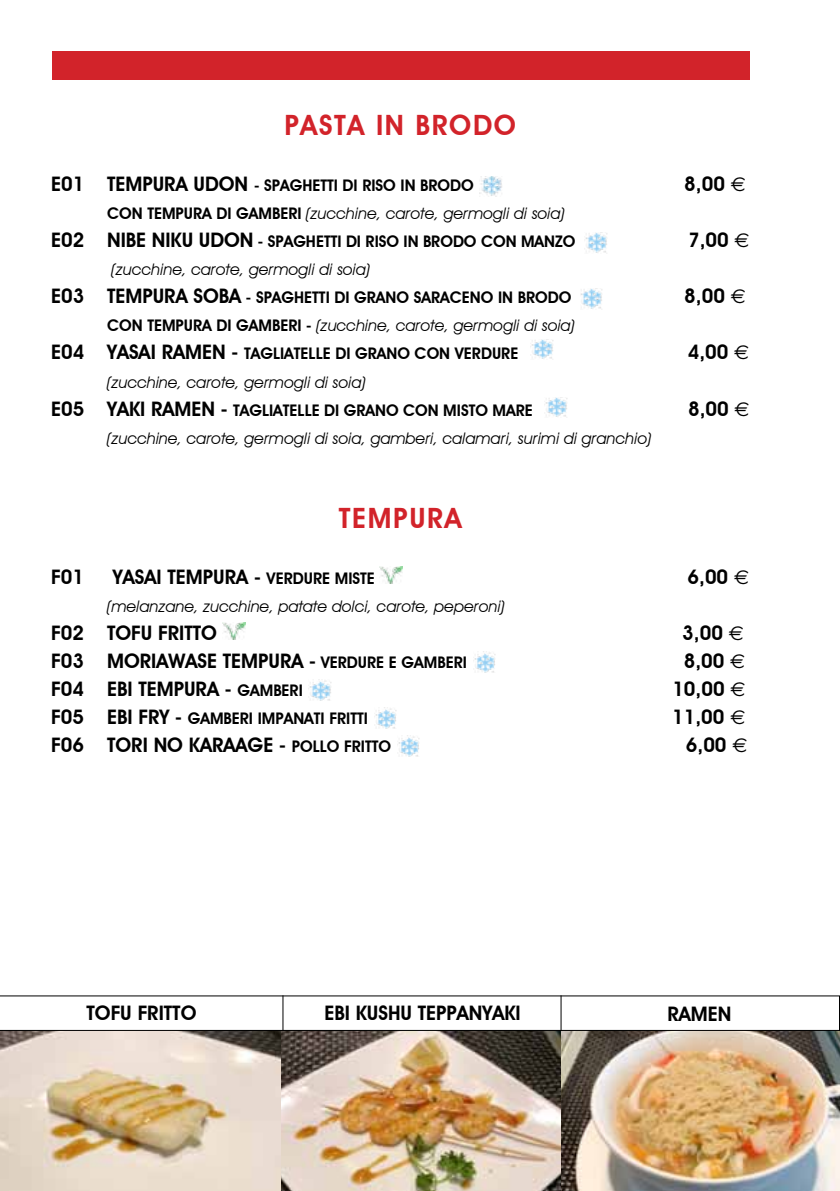
<style>
.page{position:relative;width:840px;height:1191px;background:#fff}
.page>*{position:absolute;margin:0;border:0;box-sizing:border-box;transform-origin:0 0}
.t1{font:600 28px "Avant Garde IT Cby BT";letter-spacing:.06em;color:#d2232a}
.t2{font:600 20px "Avant Garde IT Cby BT";color:#000}
.t3{font:italic 16px/28px "Avant Garde IT Cby BT";color:#000}
.t4{font:600 16px/28px "Avant Garde IT Cby BT";color:#000}
.s1{font-size:20px}
.s2{font-family:"Euro Sans";font-weight:400}
.s3{font-weight:400;font-style:italic}
.s4{font-weight:600;font-style:normal;font-size:20px}
.s5{font-weight:600;font-style:normal}
.s6{font-size:16px}
</style>
<div class="page">
<img style="left:479px;top:177px;width:23px;height:19px">
<img style="left:584px;top:233px;width:23px;height:20px">
<img style="left:580px;top:289px;width:22px;height:20px">
<img style="left:530px;top:339px;width:24px;height:20px">
<img style="left:379px;top:566px;width:23px;height:17px">
<img style="left:223px;top:622px;width:22px;height:17px">
<img style="left:473px;top:651px;width:23px;height:21px">
<img style="left:309px;top:679px;width:23px;height:21px">
<img style="left:374px;top:707px;width:23px;height:21px">
<img style="left:397px;top:735px;width:23px;height:21px">
<img style="left:544px;top:397px;width:24px;height:20px">
<img style="left:0;top:1031px;width:839px;height:160px">
<div style="left:52px;top:51px;width:696px;height:29px;background:#d2232a"></div>
<svg style="left:0;top:995px;width:839px;height:36px"></svg>
<hr style="left:282px;top:995px;width:1px;height:36px;background:#000">
<hr style="left:560px;top:995px;width:1px;height:36px;background:#000">
<h1 class="t1" style="left:284px;top:109px;width:233px">PASTA IN BRODO</h1>
<p class="t4" style="left:51px;top:172px;width:424px"><span class="s1">E01 TEMPURA UDON</span> - SPAGHETTI DI RISO IN BRODO</p>
<p class="t2" style="left:684px;top:172px;width:63px">8,00 <span class="s2">4</span></p>
<p class="t4" style="left:51px;top:200px;width:525px;text-indent:56px">CON TEMPURA DI GAMBERI <span class="s3">(zucchine, carote, germogli di soia)<br></span><span class="s1">E02 NIBE NIKU UDON</span> - SPAGHETTI DI RISO IN BRODO CON MANZO</p>
<p class="t2" style="left:687px;top:228px;width:63px">7,00 <span class="s2">4</span></p>
<p class="t3" style="left:51px;top:256px;width:521px;text-indent:61px">(zucchine, carote, germogli di soia)<br><span class="s4">E03 TEMPURA SOBA</span> <span class="s5">- SPAGHETTI DI GRANO SARACENO IN BRODO</span></p>
<p class="t4" style="left:51px;top:312px;width:525px;text-indent:56px">CON TEMPURA DI GAMBERI - <span class="s3">(zucchine, carote, germogli di soia)<br></span><span class="s1">E04 YASAI RAMEN -</span> TAGLIATELLE DI GRANO CON VERDURE</p>
<p class="t3" style="left:51px;top:368px;width:483px;text-indent:56px">(zucchine, carote, germogli di soia)<br><span class="s4">E05 YAKI RAMEN -</span> <span class="s5">TAGLIATELLE DI GRANO CON MISTO MARE</span></p>
<p class="t3" style="left:107px;top:424px;width:545px">(zucchine, carote, germogli di soia, gamberi, calamari, surimi di granchio)</p>
<h1 class="t1" style="left:338px;top:501px;width:124px">TEMPURA</h1>
<p class="t2" style="left:684px;top:284px;width:63px">8,00 <span class="s2">4</span></p>
<p class="t2" style="left:687px;top:340px;width:63px">4,00 <span class="s2">4</span></p>
<p class="t2" style="left:687px;top:396px;width:63px">8,00 <span class="s2">4</span></p>
<p class="t2" style="left:51px;top:564px;width:34px">F01</p>
<p class="t2" style="left:113px;top:564px;width:263px">YASAI TEMPURA - <span class="s6">VERDURE MISTE</span></p>
<p class="t2" style="left:687px;top:564px;width:63px">6,00 <span class="s2">4</span></p>
<p class="t3" style="left:107px;top:592px;width:399px">(melanzane, zucchine, patate dolci, carote, peperoni)</p>
<p class="t2" style="left:51px;top:620px;width:167px">F02 TOFU FRITTO</p>
<p class="t2" style="left:682px;top:620px;width:63px">3,00 <span class="s2">4</span></p>
<p class="t2" style="left:51px;top:648px;width:417px">F03 MORIAWASE TEMPURA - <span class="s6">VERDURE E GAMBERI</span></p>
<p class="t2" style="left:683px;top:648px;width:63px">8,00 <span class="s2">4</span></p>
<p class="t2" style="left:51px;top:676px;width:253px">F04 EBI TEMPURA - <span class="s6">GAMBERI</span></p>
<p class="t2" style="left:672px;top:676px;width:75px">10,00 <span class="s2">4</span></p>
<p class="t4" style="left:51px;top:704px;width:318px"><span class="s1">F05 EBI FRY -</span> GAMBERI IMPANATI FRITTI</p>
<p class="t2" style="left:671px;top:704px;width:75px">11,00 <span class="s2">4</span></p>
<p class="t2" style="left:51px;top:732px;width:341px">F06 TORI NO KARAAGE - <span class="s6">POLLO FRITTO</span></p>
<p class="t2" style="left:685px;top:732px;width:63px">6,00 <span class="s2">4</span></p>
<p class="t2" style="left:86px;top:1001px;width:111px">TOFU FRITTO</p>
<p class="t2" style="left:324px;top:1000px;width:198px">EBI KUSHU TEPPANYAKI</p>
<p class="t2" style="left:667px;top:1001px;width:65px">RAMEN</p>
</div>
